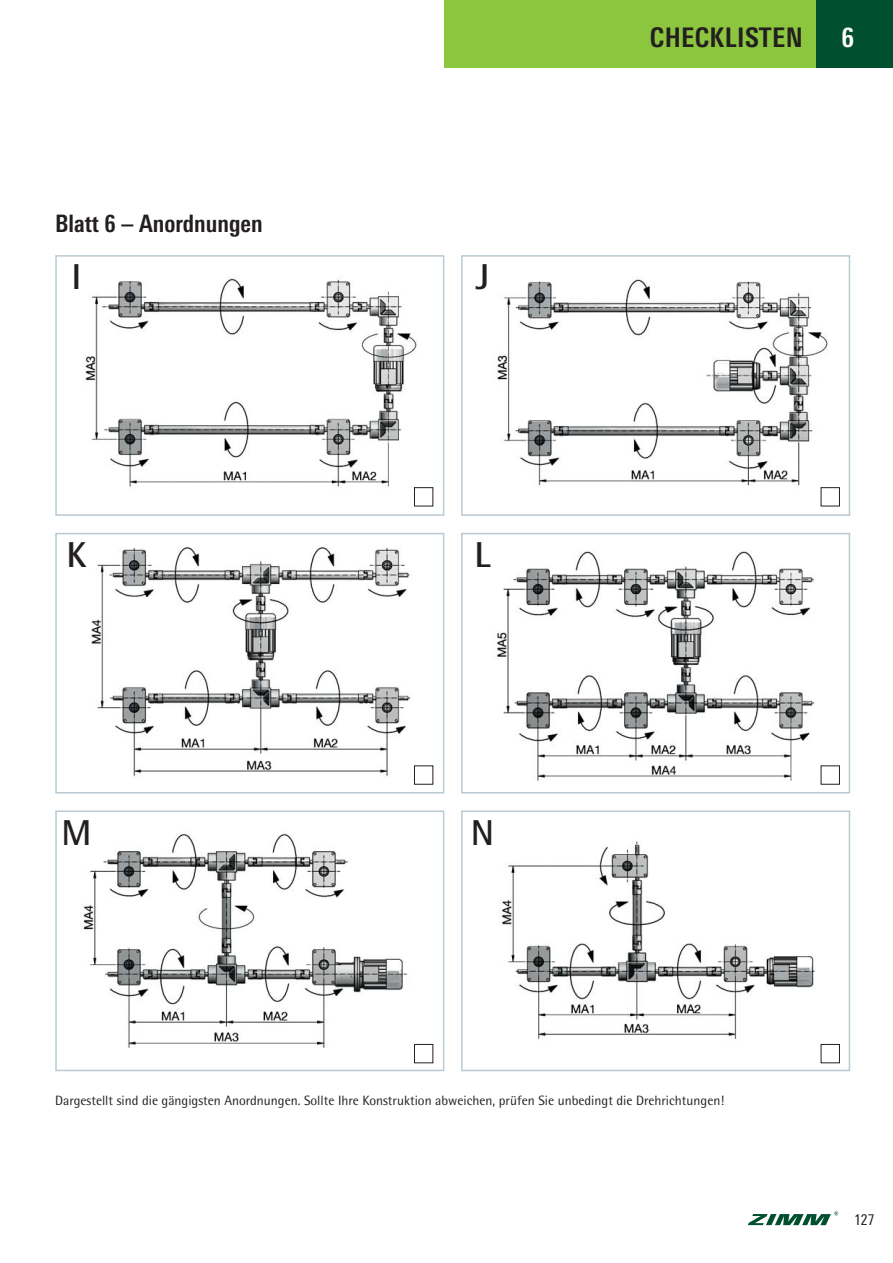
<style>
.page{position:relative;width:893px;height:1263px;background:#fff}
.page>*{position:absolute;margin:0;border:0;box-sizing:border-box;transform-origin:0 0}
.t1{font:700 36px "Rotis Semi Sans";color:#231f20}
.t2{font:700 condensed 27px "Linotype Univers";letter-spacing:.015em;color:#231f20}
.t3{font:700 condensed 27px "Linotype Univers";color:#fff}
.t4{font:700 condensed 24px "Linotype Univers";color:#231f20}
.t5{font:condensed 15px "Linotype Univers";color:#231f20}
.t6{font:13.5px "Rotis Semi Sans";color:#231f20}
</style>
<div class="page">
<div style="left:444px;top:0;width:449px;height:68px;background:#8cc63f"></div>
<div style="left:816px;top:0;width:77px;height:68px;background:#00502f"></div>
<svg style="left:748px;top:1211px;width:90px;height:14px"></svg>
<img style="left:85px;top:278px;width:332px;height:209px">
<div style="left:55px;top:255px;width:389px;height:261px;border:2px solid #bacad3"></div>
<img style="left:91px;top:547px;width:320px;height:230px">
<div style="left:55px;top:533px;width:389px;height:260px;border:2px solid #bacad3"></div>
<img style="left:83px;top:833px;width:351px;height:231px">
<div style="left:55px;top:810px;width:389px;height:261px;border:2px solid #bacad3"></div>
<img style="left:497px;top:279px;width:331px;height:207px">
<div style="left:461px;top:255px;width:389px;height:261px;border:2px solid #bacad3"></div>
<svg style="left:414px;top:487px;width:426px;height:576px"></svg>
<h2 class="t2" style="left:650px;top:28px;width:154px">CHECKLISTEN</h2>
<h2 class="t3" style="left:841px;top:28px;width:14px">6</h2>
<h3 class="t4" style="left:55px;top:214px;width:209px">Blatt 6 – Anordnungen</h3>
<h1 class="t1" style="left:72px;top:264px;width:12px">I</h1>
<h1 class="t1" style="left:476px;top:264px;width:15px">J</h1>
<h1 class="t1" style="left:67px;top:542px;width:22px">K</h1>
<h1 class="t1" style="left:474px;top:542px;width:18px">L</h1>
<h1 class="t1" style="left:62px;top:820px;width:32px">M</h1>
<h1 class="t1" style="left:471px;top:820px;width:25px">N</h1>
<p class="t6" style="left:55px;top:1096px;width:670px">Dargestellt sind die gängigsten Anordnungen. Sollte Ihre Konstruktion abweichen, prüfen Sie unbedingt die Drehrichtungen!</p>
<p class="t5" style="left:854px;top:1214px;width:22px">127</p>
</div>
